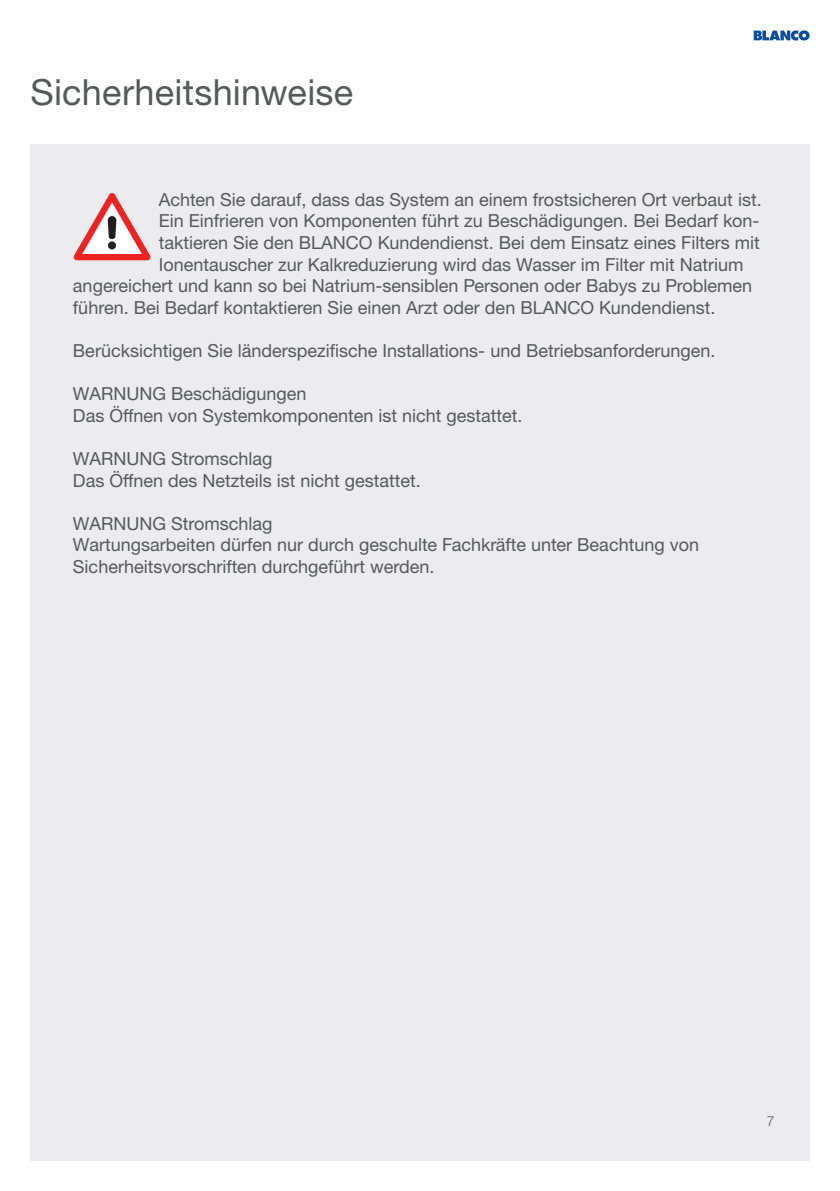
<style>
.page{position:relative;width:840px;height:1191px;background:#fff}
.page>*{position:absolute;margin:0;border:0;box-sizing:border-box;transform-origin:0 0}
.t1{font:36px "Helvetica Neue LTW1 G";letter-spacing:.005em;color:#57585a}
.t2{font:18px/21.6px "Helvetica Neue LTW1 G";color:#57585a}
.t3{font:300 14px "Helvetica Neue LTW1 G";color:#57585a}
</style>
<div class="page">
<div style="left:30px;top:145px;width:779px;height:1016px;background:#ececee"></div>
<svg style="left:73px;top:193px;width:78px;height:68px"></svg>
<div style="left:108px;top:241px;width:8px;height:8px;background:#231f20;border-radius:50%"></div>
<svg style="left:753px;top:30px;width:56px;height:11px"></svg>
<h1 class="t1" style="left:30px;top:70px;width:324px">Sicherheitshinweise</h1>
<p class="t2" style="left:159px;top:188px;width:604px">Achten Sie darauf, dass das System an einem frostsicheren Ort verbaut ist.</p>
<p class="t2" style="left:159px;top:210px;width:602px">Ein Einfrieren von Komponenten führt zu Beschädigungen. Bei Bedarf kon-</p>
<p class="t2" style="left:159px;top:231px;width:602px">taktieren Sie den BLANCO Kundendienst. Bei dem Einsatz eines Filters mit</p>
<p class="t2" style="left:159px;top:253px;width:586px">Ionentauscher zur Kalkreduzierung wird das Wasser im Filter mit Natrium</p>
<p class="t2" style="left:73px;top:275px;width:680px">angereichert und kann so bei Natrium-sensiblen Personen oder Babys zu Problemen</p>
<p class="t2" style="left:73px;top:296px;width:643px">führen. Bei Bedarf kontaktieren Sie einen Arzt oder den BLANCO Kundendienst.</p>
<p class="t2" style="left:73px;top:339px;width:643px">Berücksichtigen Sie länderspezifische Installations- und Betriebsanforderungen.</p>
<p class="t2" style="left:73px;top:383px;width:450px">WARNUNG Beschädigungen<br>Das Öffnen von Systemkomponenten ist nicht gestattet.</p>
<p class="t2" style="left:73px;top:447px;width:349px">WARNUNG Stromschlag<br>Das Öffnen des Netzteils ist nicht gestattet.</p>
<p class="t2" style="left:73px;top:512px;width:627px">WARNUNG Stromschlag<br>Wartungsarbeiten dürfen nur durch geschulte Fachkräfte unter Beachtung von<br>Sicherheitsvorschriften durchgeführt werden.</p>
<p class="t3" style="left:766px;top:1112px;width:9px">7</p>
</div>
